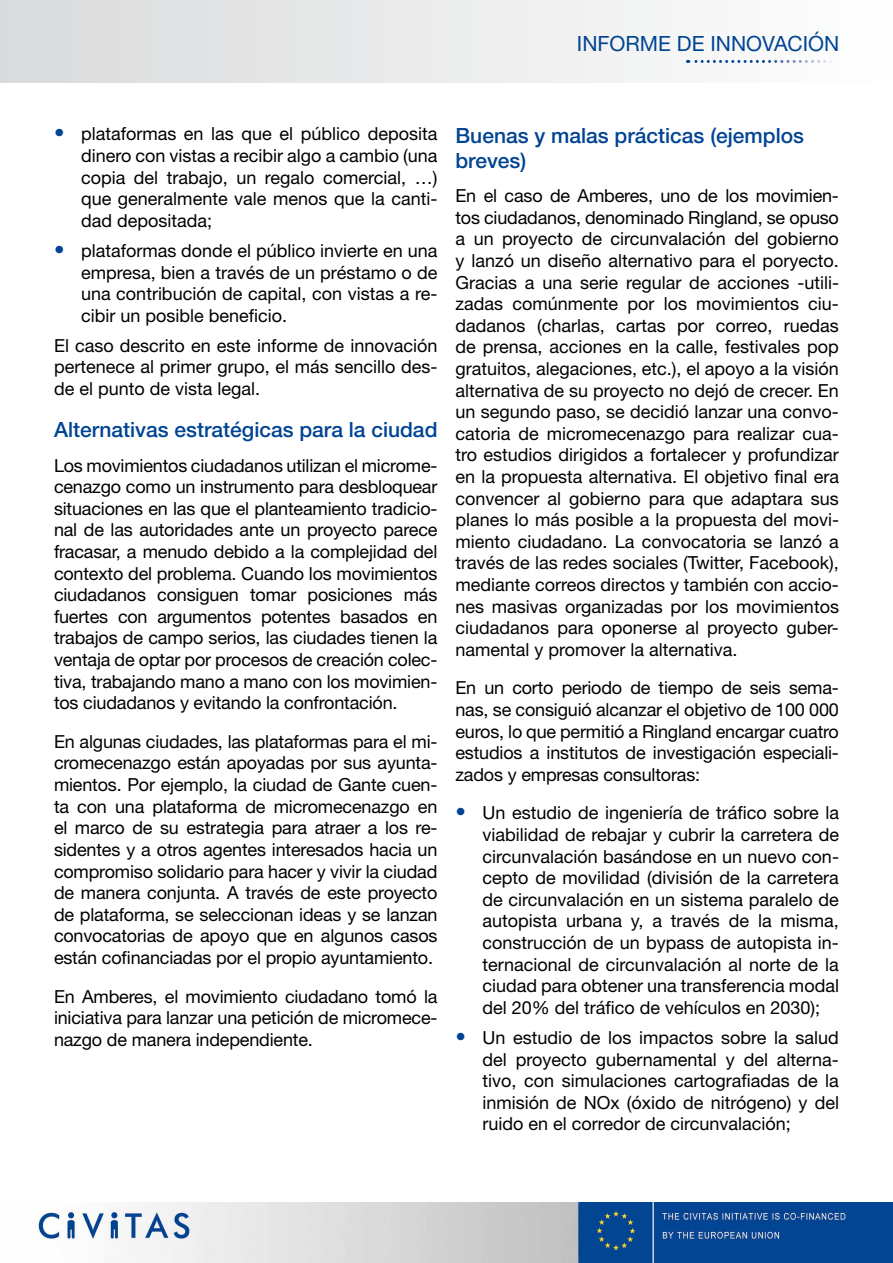
<style>
.page{position:relative;width:893px;height:1263px;background:#fff}
.page>*{position:absolute;margin:0;border:0;box-sizing:border-box;transform-origin:0 0}
.t1{font:500 21px/25.2px "Helvetica Neue LT Pro";color:#004494}
.t2{font:21px "Helvetica Neue LT Pro";color:#004494}
.t3{font:18px/21.6px "Helvetica Neue LT Pro";color:#000;text-align:justify}
.s1{font-size:21px;color:#004494}
</style>
<div class="page">
<img style="left:37px;top:1203px;width:856px;height:60px">
<div style="left:0;top:0;width:893px;height:82px;background:linear-gradient(to right,#d9dadb,#fefefe)"></div>
<svg style="left:687px;top:60px;width:144px;height:3px"></svg>
<p class="t2" style="left:577px;top:31px;width:264px">Informe de i nnovación</p>
<p class="t3" style="left:81px;top:123px;width:358px;text-indent:-27px"><span class="s1">•</span> plataformas en las que el público deposita dinero con vistas a recibir algo a cambio (una copia del trabajo, un regalo comercial, …) que generalmente vale menos que la canti&shy;dad depositada;</p>
<p class="t3" style="left:81px;top:239px;width:358px;text-indent:-27px"><span class="s1">•</span> plataformas donde el público invierte en una empresa, bien a través de un préstamo o de una contribución de capital, con vistas a re&shy;cibir un posible beneficio.</p>
<p class="t3" style="left:54px;top:334px;width:385px">El caso descrito en este informe de innovación pertenece al primer grupo, el más sencillo des&shy;de el punto de vista legal.</p>
<p class="t1" style="left:54px;top:417px;width:385px">Alternativas estratégicas para la ciudad</p>
<p class="t3" style="left:54px;top:454px;width:385px">Los movimientos ciudadanos utilizan el microme&shy;cenazgo como un instrumento para desbloquear situaciones en las que el planteamiento tradicio&shy;nal de las autoridades ante un proyecto parece fracasar, a menudo debido a la complejidad del contexto del problema. Cuando los movimientos ciudadanos consiguen tomar posiciones más fuertes con argumentos potentes basados en trabajos de campo serios, las ciudades tienen la ventaja de optar por procesos de creación colec&shy;tiva, trabajando mano a mano con los movimien&shy;tos ciudadanos y evitando la confrontación.</p>
<p class="t3" style="left:54px;top:730px;width:385px">En algunas ciudades, las plataformas para el mi&shy;cromecenazgo están apoyadas por sus ayunta&shy;mientos. Por ejemplo, la ciudad de Gante cuen&shy;ta con una plataforma de micromecenazgo en el marco de su estrategia para atraer a los re&shy;sidentes y a otros agentes interesados hacia un compromiso solidario para hacer y vivir la ciudad de manera conjunta. A través de este proyecto de plataforma, se seleccionan ideas y se lanzan convocatorias de apoyo que en algunos casos están cofinanciadas por el propio ayuntamiento.</p>
<p class="t3" style="left:54px;top:985px;width:385px">En Amberes, el movimiento ciudadano tomó la iniciativa para lanzar una petición de micromece&shy;nazgo de manera independiente.</p>
<p class="t1" style="left:455px;top:122px;width:350px">Buenas y malas prácticas (ejemplos breves)</p>
<p class="t3" style="left:455px;top:185px;width:385px">En el caso de Amberes, uno de los movimien&shy;tos ciudadanos, denominado Ringland, se opuso a un proyecto de circunvalación del gobierno y lanzó un diseño alternativo para el poryecto.<br>Gracias a una serie regular de acciones -utili&shy;zadas comúnmente por los movimientos ciu&shy;dadanos (charlas, cartas por correo, ruedas de prensa, acciones en la calle, festivales pop gratuitos, alegaciones, etc.), el apoyo a la visión alternativa de su proyecto no dejó de crecer. En un segundo paso, se decidió lanzar una convo&shy;catoria de micromecenazgo para realizar cua&shy;tro estudios dirigidos a fortalecer y profundizar en la propuesta alternativa. El objetivo final era convencer al gobierno para que adaptara sus planes lo más posible a la propuesta del movi&shy;miento ciudadano. La convocatoria se lanzó a través de las redes sociales (Twitter, Facebook), mediante correos directos y también con accio&shy;nes masivas organizadas por los movimientos ciudadanos para oponerse al proyecto guber&shy;namental y promover la alternativa.</p>
<p class="t3" style="left:455px;top:677px;width:385px">En un corto periodo de tiempo de seis sema&shy;nas, se consiguió alcanzar el objetivo de 100 000 euros, lo que permitió a Ringland encargar cuatro estudios a institutos de investigación especiali&shy;zados y empresas consultoras:</p>
<p class="t3" style="left:482px;top:802px;width:358px;text-indent:-27px"><span class="s1">•</span> Un estudio de ingeniería de tráfico sobre la viabilidad de rebajar y cubrir la carretera de circunvalación basándose en un nuevo con&shy;cepto de movilidad (división de la carretera de circunvalación en un sistema paralelo de autopista urbana y, a través de la misma, construcción de un bypass de autopista in&shy;ternacional de circunvalación al norte de la ciudad para obtener una transferencia modal del 20% del tráfico de vehículos en 2030);</p>
<p class="t3" style="left:482px;top:1026px;width:358px;text-indent:-27px"><span class="s1">•</span> Un estudio de los impactos sobre la salud del proyecto gubernamental y del alterna&shy;tivo, con simulaciones cartografiadas de la inmisión de NOx (óxido de nitrógeno) y del ruido en el corredor de circunvalación;</p>
</div>
